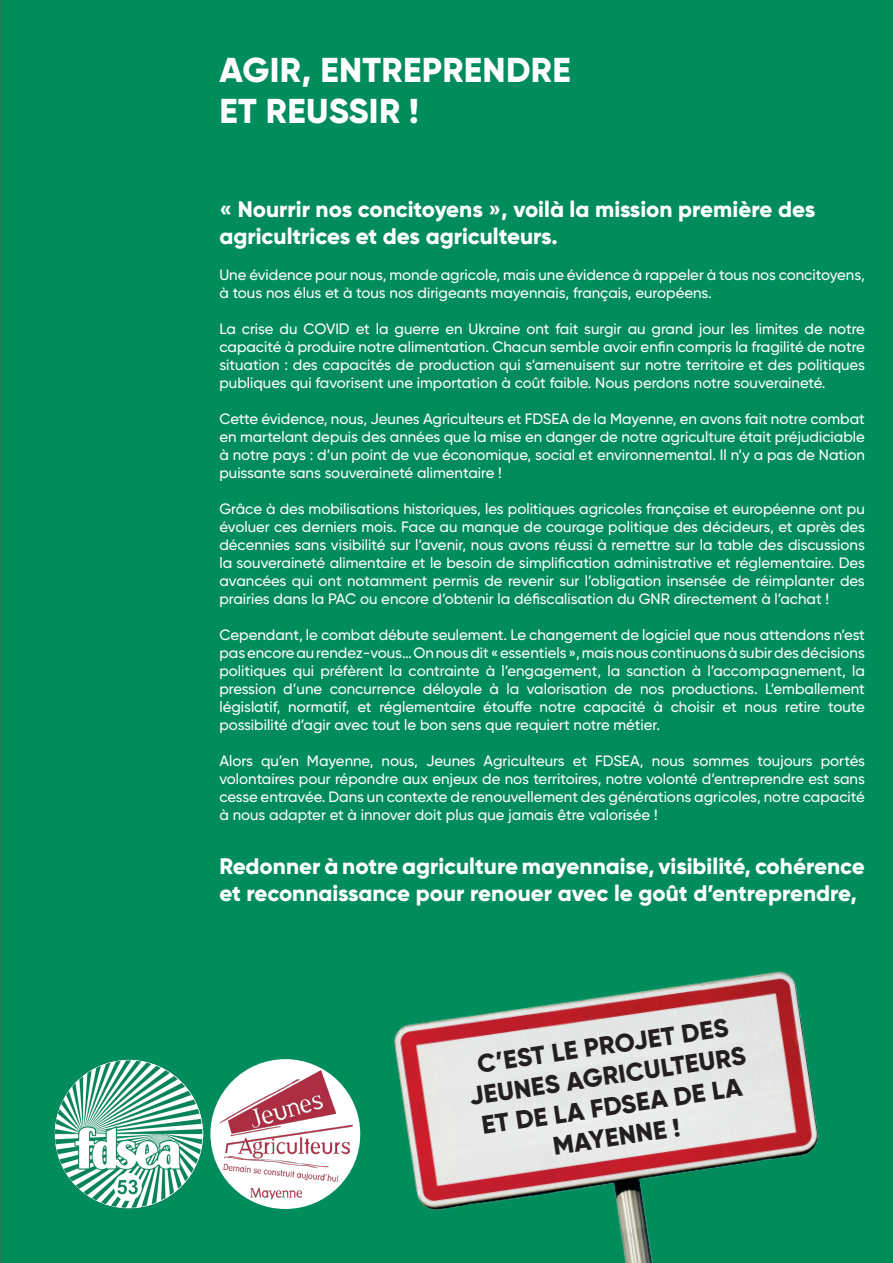
<style>
.page{position:relative;width:893px;height:1263px;background:#008c5b}
.page>*{position:absolute;margin:0;border:0;box-sizing:border-box;transform-origin:0 0}
.t1{font:800 34.5px/41.4px "Gilroy";letter-spacing:.01em;color:#fff}
.t2{font:800 25.5px/30.6px "Gilroy";color:#231f20;text-align:center}
.t3{font:800 22.5px/27px "Gilroy";color:#fff}
.t4{font:500 15px/18px "Gilroy";color:#fff;text-align:justify}
</style>
<div class="page">
<img style="left:353px;top:971px;width:466px;height:292px">
<img style="left:54px;top:1059px;width:150px;height:150px">
<div style="left:210px;top:1059px;width:150px;height:150px;background:#fff;border-radius:50%"></div>
<img style="left:219px;top:1070px;width:134px;height:129px">
<p class="t1" style="left:220px;top:49px;width:353px">AGIR, ENTREPRENDRE<br>ET REUSSIR !</p>
<p class="t3" style="left:219px;top:196px;width:597px">« Nourrir nos concitoyens », voilà la mission première des agricultrices et des agriculteurs.</p>
<p class="t4" style="left:219px;top:266px;width:647px">Une évidence pour nous, monde agricole, mais une évidence à rappeler à tous nos concitoyens, à tous nos élus et à tous nos dirigeants mayennais, français, européens.</p>
<p class="t4" style="left:219px;top:320px;width:647px">La crise du COVID et la guerre en Ukraine ont fait surgir au grand jour les limites de notre capacité à produire notre alimentation. Chacun semble avoir enfin compris la fragilité de notre situation : des capacités de production qui s’amenuisent sur notre territoire et des politiques publiques qui favorisent une importation à coût faible. Nous perdons notre souveraineté.</p>
<p class="t4" style="left:219px;top:410px;width:647px">Cette évidence, nous, Jeunes Agriculteurs et FDSEA de la Mayenne, en avons fait notre combat en martelant depuis des années que la mise en danger de notre agriculture était préjudiciable à notre pays : d’un point de vue économique, social et environnemental. Il n’y a pas de Nation puissante sans souveraineté alimentaire !</p>
<p class="t4" style="left:219px;top:500px;width:647px">Grâce à des mobilisations historiques, les politiques agricoles française et européenne ont pu évoluer ces derniers mois. Face au manque de courage politique des décideurs, et après des décennies sans visibilité sur l’avenir, nous avons réussi à remettre sur la table des discussions la souveraineté alimentaire et le besoin de simplification administrative et réglementaire. Des avancées qui ont notamment permis de revenir sur l’obligation insensée de réimplanter des prairies dans la PAC ou encore d’obtenir la défiscalisation du GNR directement à l’achat !</p>
<p class="t4" style="left:219px;top:626px;width:647px">Cependant, le combat débute seulement. Le changement de logiciel que nous attendons n’est pas encore au rendez-vous… On nous dit « essentiels », mais nous continuons à subir des décisions politiques qui préfèrent la contrainte à l’engagement, la sanction à l’accompagnement, la pression d’une concurrence déloyale à la valorisation de nos productions. L’emballement législatif, normatif, et réglementaire étouffe notre capacité à choisir et nous retire toute possibilité d’agir avec tout le bon sens que requiert notre métier.</p>
<p class="t4" style="left:219px;top:752px;width:647px">Alors qu’en Mayenne, nous, Jeunes Agriculteurs et FDSEA, nous sommes toujours portés volontaires pour répondre aux enjeux de nos territoires, notre volonté d’entreprendre est sans cesse entravée. Dans un contexte de renouvellement des générations agricoles, notre capacité à nous adapter et à innover doit plus que jamais être valorisée !</p>
<p class="t3" style="left:219px;top:853px;width:647px">Redonner à notre agriculture mayennaise, visibilité, cohérence et reconnaissance pour renouer avec le goût d’entreprendre,</p>
<p class="t2" style="left:462px;top:1052px;width:281px;rotate:-9deg">C’EST LE PROJET DES<br>JEUNES AGRICULTEURS<br>ET DE LA FDSEA DE LA<br>MAYENNE !</p>
</div>
